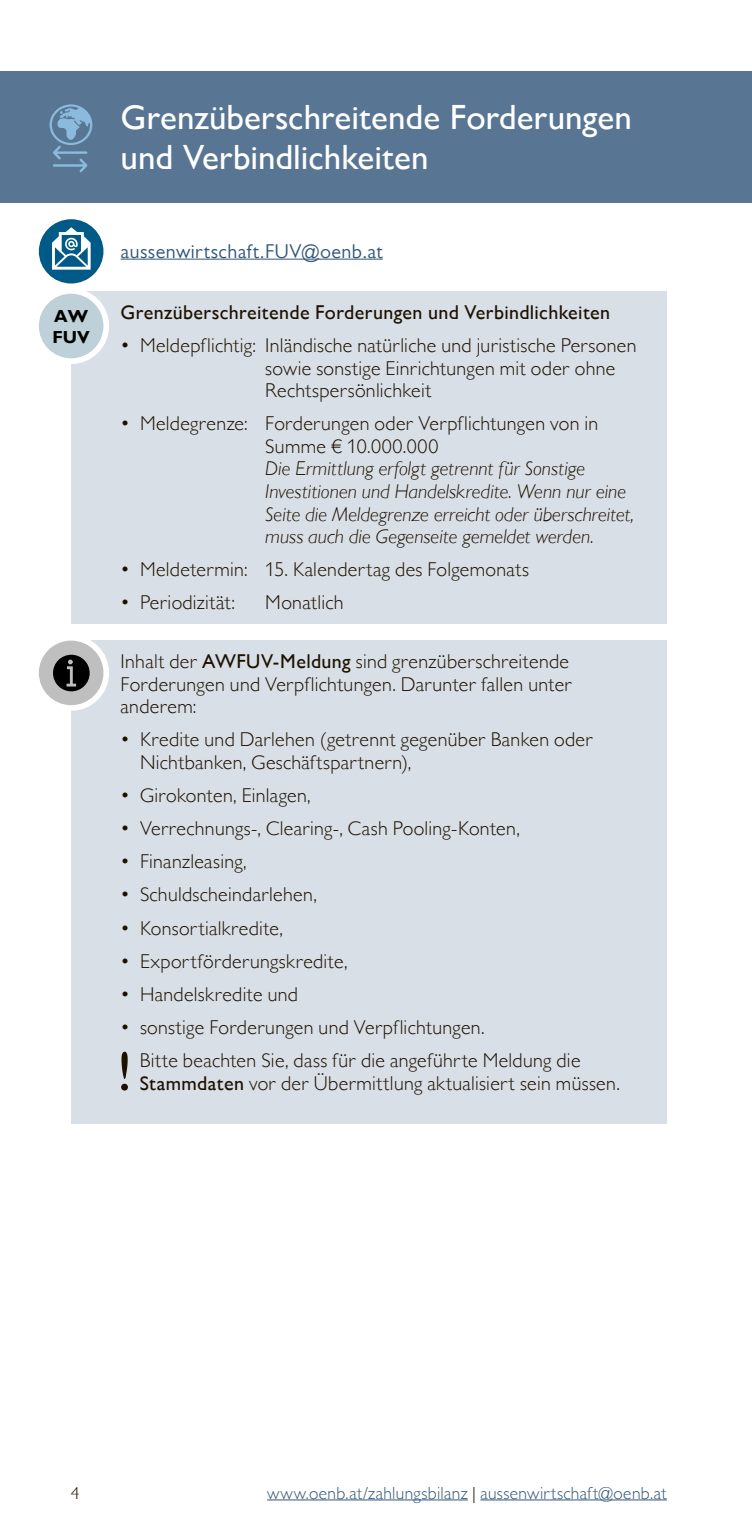
<style>
.page{position:relative;width:752px;height:1531px;background:#fff}
.page>*{position:absolute;margin:0;border:0;box-sizing:border-box;transform-origin:0 0}
.t1{font:500 55.5px "Gill Sans MT Pro";color:#1d1100}
.t2{font:500 35px/40px "Gill Sans MT Pro";color:#fff}
.t3{font:300 20px/22.5px "Gill Sans MT Pro";letter-spacing:.015em;color:#1d1100}
.t4{font:italic 300 20px/22.5px "Gill Sans MT Pro";color:#1d1100}
.t5{font:500 20px "Gill Sans MT Pro";letter-spacing:.015em;color:#1d1100}
.t6{font:20px "Gill Sans MT Pro";letter-spacing:.025em;color:#32577a}
.t7{font:300 17.5px "Gill Sans MT Pro";letter-spacing:.02em;color:#32577a}
.t8{font:700 17.5px/21px "Gill Sans";color:#000}
.t9{font:300 17.5px "Gill Sans MT Pro";color:#1d1100}
.s1{font-family:"Quicksand";font-weight:400}
.s2{font-weight:500}
.s3{color:#1d1100}
</style>
<div class="page">
<div style="left:0;top:71px;width:751px;height:132px;background:#587694"></div>
<hr style="left:120px;top:259px;width:262px;height:1px;background:#32577a">
<div style="left:71px;top:291px;width:595px;height:332px;background:#d9dfe7"></div>
<div style="left:71px;top:640px;width:595px;height:483px;background:#d9dfe7"></div>
<svg style="left:36px;top:216px;width:70px;height:70px;background:#28749a"></svg>
<div style="left:33px;top:214px;width:76px;height:75px;border:6px solid #fff;border-radius:50%"></div>
<svg style="left:52px;top:227px;width:39px;height:43px"></svg>
<svg style="left:36px;top:638px;width:70px;height:70px;background:#c7c7c7"></svg>
<div style="left:33px;top:635px;width:76px;height:75px;border:6px solid #fff;border-radius:50%"></div>
<svg style="left:53px;top:655px;width:37px;height:36px"></svg>
<div style="left:36px;top:291px;width:70px;height:70px;background:#bed0d8;border-radius:50%"></div>
<div style="left:33px;top:288px;width:76px;height:76px;border:6px solid #fff;border-radius:50%"></div>
<hr style="left:751px;top:71px;width:1px;height:132px;background:#587694">
<hr style="left:751px;top:766px;width:1px;height:64px;background:#587694">
<hr style="left:267px;top:1499px;width:200px;height:1px;background:#32577a">
<hr style="left:480px;top:1499px;width:186px;height:1px;background:#32577a">
<svg style="left:50px;top:104px;width:42px;height:68px"></svg>
<h2 class="t2" style="left:120px;top:97px;width:512px">Grenzüberschreitende Forderungen und Verbindlichkeiten</h2>
<p class="t8" style="left:52px;top:306px;width:39px">AW<br>FUV</p>
<p class="t6" style="left:120px;top:239px;width:263px">aussenwirtschaft.FUV@oenb.at</p>
<p class="t5" style="left:120px;top:301px;width:491px">Grenzüberschreitende Forderungen und Verbindlichkeiten</p>
<p class="t3" style="left:265px;top:334px;width:372px;text-indent:-145px"><span class="s1">•</span> Meldepflichtig: Inländische natürliche und juristische Personen sowie sonstige Einrichtungen mit oder ohne<br>Rechtspersönlichkeit</p>
<p class="t3" style="left:265px;top:412px;width:334px;text-indent:-145px"><span class="s1">•</span> Meldegrenze: Forderungen oder Verpflichtungen von in<br>Summe € 10.000.000</p>
<p class="t4" style="left:265px;top:457px;width:370px">Die Ermittlung erfolgt getrennt für Sonstige Investitionen und Handelskredite. Wenn nur eine Seite die Meldegrenze erreicht oder überschreitet, muss auch die Gegenseite gemeldet werden.</p>
<p class="t3" style="left:120px;top:558px;width:409px"><span class="s1">•</span> Meldetermin: 15. Kalendertag des Folgemonats</p>
<p class="t3" style="left:120px;top:591px;width:116px"><span class="s1">•</span> Periodizität:</p>
<p class="t3" style="left:265px;top:591px;width:80px">Monatlich</p>
<p class="t3" style="left:120px;top:650px;width:453px">Inhalt der <span class="s2">AWFUV-Meldung</span> sind grenzüberschreitende<br>Forderungen und Verpflichtungen. Darunter fallen unter anderem:</p>
<p class="t3" style="left:140px;top:728px;width:454px;text-indent:-19px"><span class="s1">•</span> Kredite und Darlehen (getrennt gegenüber Banken oder<br>Nichtbanken, Geschäftspartnern),</p>
<p class="t3" style="left:120px;top:784px;width:192px"><span class="s1">•</span> Girokonten, Einlagen,</p>
<p class="t3" style="left:120px;top:817px;width:400px"><span class="s1">•</span> Verrechnungs-, Clearing-, Cash Pooling-Konten,</p>
<p class="t3" style="left:120px;top:850px;width:128px"><span class="s1">•</span> Finanzleasing,</p>
<p class="t3" style="left:120px;top:883px;width:198px"><span class="s1">•</span> Schuldscheindarlehen,</p>
<p class="t3" style="left:120px;top:916px;width:164px"><span class="s1">•</span> Konsortialkredite,</p>
<p class="t3" style="left:120px;top:949px;width:228px"><span class="s1">•</span> Exportförderungskredite,</p>
<p class="t3" style="left:120px;top:982px;width:179px"><span class="s1">•</span> Handelskredite und</p>
<p class="t3" style="left:140px;top:1010px;width:442px;line-height:33px;text-indent:-19px"><span class="s1">•</span> sonstige Forderungen und Verpflichtungen.<br>Bitte beachten Sie, dass für die angeführte Meldung die</p>
<h1 class="t1" style="left:117px;top:1038px;width:17px">!</h1>
<p class="t3" style="left:140px;top:1071px;width:481px"><span class="s2">Stammdaten</span> vor der Übermittlung aktualisiert sein müssen.</p>
<p class="t9" style="left:71px;top:1482px;width:10px">4</p>
<p class="t7" style="left:267px;top:1482px;width:401px">www.oenb.at/zahlungsbilanz <span class="s3">|</span> aussenwirtschaft@oenb.at</p>
</div>
